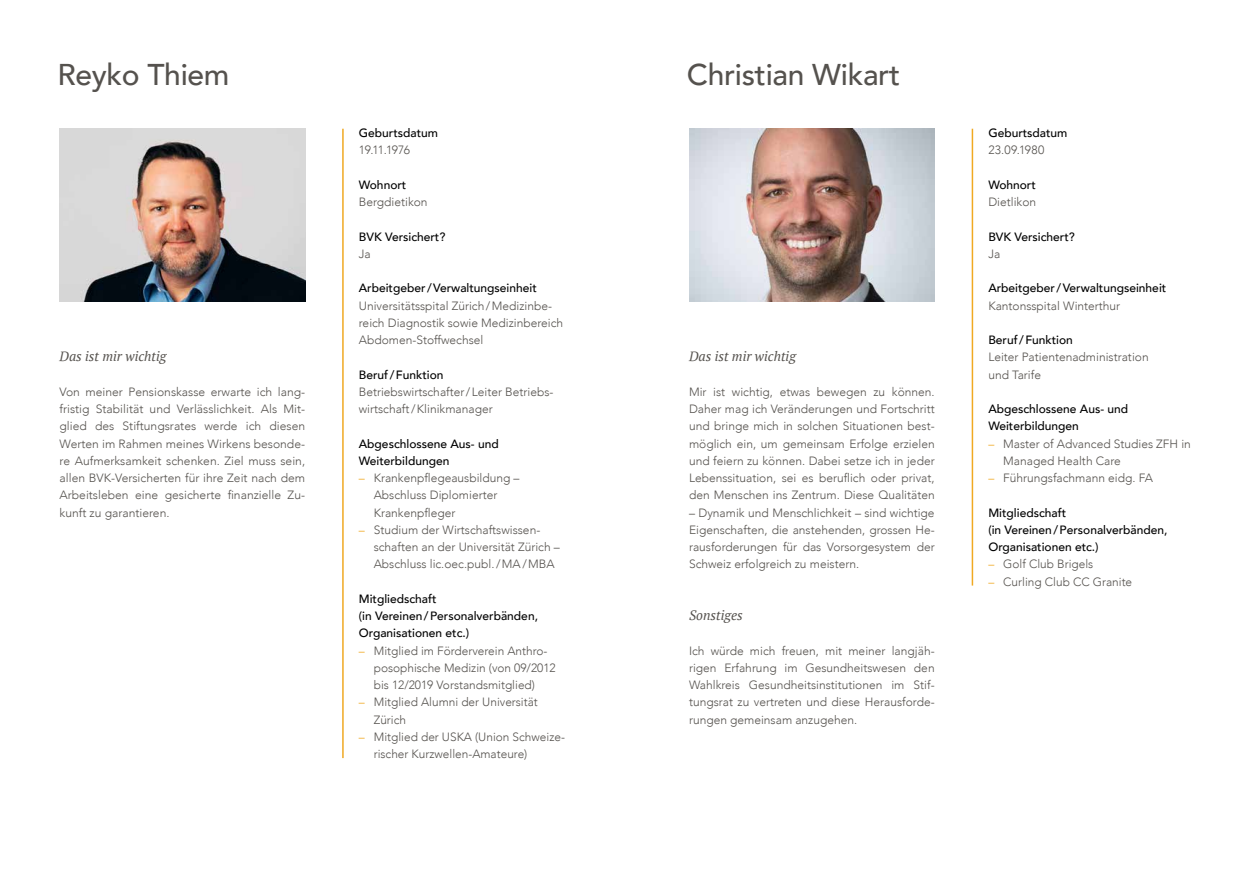
<style>
.page{position:relative;width:1259px;height:893px;background:#fff}
.page>*{position:absolute;margin:0;border:0;box-sizing:border-box;transform-origin:0 0}
.t1{font:500 30px "Avenir";letter-spacing:-.01em;color:#55524e}
.t2{font:italic 13.5px "PT Serif";color:#55524e}
.t3{font:300 12px/17.2px "Avenir";color:#55524e}
.t4{font:500 12px/17.2px "Avenir";color:#000}
.s1{color:#f0a922}
</style>
<div class="page">
<img style="left:689px;top:129px;width:245px;height:172px">
<hr style="left:971px;top:129px;width:2px;height:457px;background:#f0a922">
<img style="left:60px;top:129px;width:245px;height:172px">
<hr style="left:342px;top:129px;width:2px;height:629px;background:#f0a922">
<h1 class="t1" style="left:57px;top:49px;width:174px">Reyko Thiem</h1>
<p class="t2" style="left:60px;top:348px;width:108px">Das ist mir wichtig</p>
<p class="t3" style="left:60px;top:383px;width:247px;text-align:justify">Von meiner Pensionskasse erwarte ich lang&shy;fristig Stabilität und Verlässlichkeit. Als Mit&shy;glied des Stiftungsrates werde ich diesen Werten im Rahmen meines Wirkens besonde&shy;re Aufmerksamkeit schenken. Ziel muss sein, allen BVK-Versicherten für ihre Zeit nach dem Arbeitsleben eine gesicherte finanzielle Zu&shy;kunft zu garantieren.</p>
<p class="t4" style="left:359px;top:124px;width:81px">Geburtsdatum</p>
<p class="t3" style="left:359px;top:142px;width:53px">19.11.1976</p>
<p class="t4" style="left:359px;top:175px;width:49px">Wohnort</p>
<p class="t3" style="left:359px;top:193px;width:70px">Bergdietikon</p>
<p class="t4" style="left:359px;top:227px;width:88px">BVK Versichert?</p>
<p class="t3" style="left:359px;top:245px;width:14px">Ja</p>
<p class="t4" style="left:359px;top:279px;width:179px">Arbeitgeber/Verwaltungseinheit</p>
<p class="t3" style="left:359px;top:297px;width:206px">Universitätsspital Zürich/Medizinbe&shy;reich Diagnostik sowie Medizinbereich<br>Abdomen-Stoffwechsel</p>
<p class="t4" style="left:359px;top:365px;width:86px">Beruf/Funktion</p>
<p class="t3" style="left:359px;top:383px;width:196px">Betriebswirtschafter/Leiter Betriebs&shy;wirtschaft/Klinikmanager</p>
<p class="t4" style="left:359px;top:434px;width:141px">Abgeschlossene Aus- und<br>Weiterbildungen</p>
<p class="t3" style="left:374px;top:469px;width:147px;text-indent:-15px"><span class="s1">–</span> Krankenpflegeausbildung –<br>Abschluss Diplomierter<br>Krankenpfleger</p>
<p class="t3" style="left:374px;top:521px;width:188px;text-indent:-15px"><span class="s1">–</span> Studium der Wirtschaftswissen&shy;schaften an der Universität Zürich –<br>Abschluss lic.oec.publ./MA/MBA</p>
<p class="t4" style="left:359px;top:589px;width:181px">Mitgliedschaft<br>(in Vereinen/Personalverbänden,<br>Organisationen etc.)</p>
<p class="t3" style="left:374px;top:642px;width:183px;text-indent:-15px"><span class="s1">–</span> Mitglied im Förderverein Anthro&shy;posophische Medizin (von 09/2012 bis 12/2019 Vorstandsmitglied)</p>
<p class="t3" style="left:374px;top:694px;width:166px;text-indent:-15px"><span class="s1">–</span> Mitglied Alumni der Universität<br>Zürich</p>
<p class="t3" style="left:374px;top:728px;width:193px;text-indent:-15px"><span class="s1">–</span> Mitglied der USKA (Union Schweize&shy;rischer Kurzwellen-Amateure)</p>
<h1 class="t1" style="left:687px;top:49px;width:215px">Christian Wikart</h1>
<p class="t2" style="left:689px;top:348px;width:108px">Das ist mir wichtig</p>
<p class="t3" style="left:689px;top:383px;width:247px;text-align:justify">Mir ist wichtig, etwas bewegen zu können.<br>Daher mag ich Veränderungen und Fortschritt und bringe mich in solchen Situationen best&shy;möglich ein, um gemeinsam Erfolge erzielen und feiern zu können. Dabei setze ich in jeder Lebenssituation, sei es beruflich oder privat, den Menschen ins Zentrum. Diese Qualitäten</p>
<p class="t3" style="left:689px;top:504px;width:247px;text-align:justify">– Dynamik und Menschlichkeit – sind wichtige Eigenschaften, die anstehenden, grossen He&shy;rausforderungen für das Vorsorgesystem der Schweiz erfolgreich zu meistern.</p>
<p class="t2" style="left:689px;top:607px;width:55px">Sonstiges</p>
<p class="t3" style="left:689px;top:642px;width:247px;text-align:justify">Ich würde mich freuen, mit meiner langjäh&shy;rigen Erfahrung im Gesundheitswesen den Wahlkreis Gesundheitsinstitutionen im Stif&shy;tungsrat zu vertreten und diese Herausforde&shy;rungen gemeinsam anzugehen.</p>
<p class="t4" style="left:988px;top:124px;width:81px">Geburtsdatum</p>
<p class="t3" style="left:988px;top:142px;width:58px">23.09.1980</p>
<p class="t4" style="left:988px;top:175px;width:49px">Wohnort</p>
<p class="t3" style="left:988px;top:193px;width:49px">Dietlikon</p>
<p class="t4" style="left:988px;top:227px;width:88px">BVK Versichert?</p>
<p class="t3" style="left:988px;top:245px;width:14px">Ja</p>
<p class="t4" style="left:988px;top:279px;width:179px">Arbeitgeber/Verwaltungseinheit</p>
<p class="t3" style="left:988px;top:297px;width:133px">Kantonsspital Winterthur</p>
<p class="t4" style="left:988px;top:331px;width:86px">Beruf/Funktion</p>
<p class="t3" style="left:988px;top:348px;width:162px">Leiter Patientenadministration und Tarife</p>
<p class="t4" style="left:988px;top:400px;width:141px">Abgeschlossene Aus- und<br>Weiterbildungen</p>
<p class="t3" style="left:1003px;top:435px;width:189px;text-indent:-15px"><span class="s1">–</span> Master of Advanced Studies ZFH in<br>Managed Health Care</p>
<p class="t3" style="left:988px;top:469px;width:166px"><span class="s1">–</span> Führungsfachmann eidg. FA</p>
<p class="t4" style="left:988px;top:503px;width:181px">Mitgliedschaft<br>(in Vereinen/Personalverbänden,<br>Organisationen etc.)</p>
<p class="t3" style="left:988px;top:556px;width:106px"><span class="s1">–</span> Golf Club Brigels</p>
<p class="t3" style="left:988px;top:573px;width:145px"><span class="s1">–</span> Curling Club CC Granite</p>
</div>
